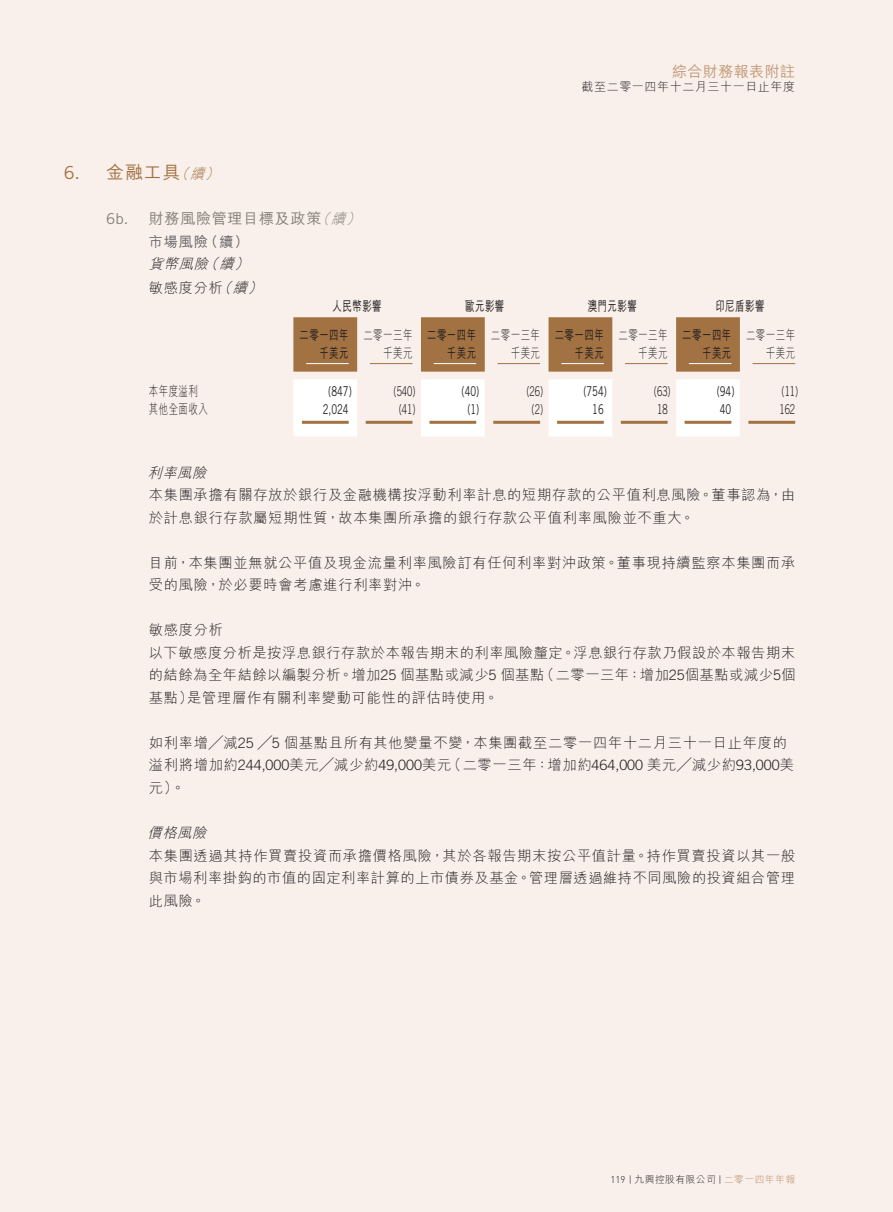
<style>
.page{position:relative;width:893px;height:1212px;background:#f9efeb}
.page>*{position:absolute;margin:0;border:0;box-sizing:border-box;transform-origin:0 0}
.Heading_1{font:500 18px "M Hei HK";color:#a37242}
.Heading_2{font:500 15px "M Hei HK";letter-spacing:.05em;color:#847f76}
.t1{font:500 15px "M Hei HK";letter-spacing:.03em;color:#c29a77}
.Body_Text{font:300 14.25px/22.5px "M Hei HK";letter-spacing:.05em;color:#231f20}
.Heading_4{font:italic 300 14.25px "M Hei HK";color:#231f20}
.Heading_5{font:300 14.25px "M Hei HK";letter-spacing:.05em;color:#231f20}
.Heading_3{font:500 14.25px "M Hei HK";color:#636366}
.Body_Text-2{font:500 13.5px "M Hei HK";letter-spacing:.05em;color:#231f20;scale:.7 1}
.Body_Text-3{font:300 13.5px "M Hei HK";letter-spacing:.05em;color:#231f20;scale:.7 1}
.Body_Text-4{font:13.5px "Trade Gothic LT Std";color:#231f20;scale:.7 1}
.Body_Text-5{font:300 13.5px "Trade Gothic LT Std";color:#231f20;scale:.7 1}
.t2{font:300 12px "M Hei HK";letter-spacing:.05em;color:#231f20}
.t3{font:300 9.75px "M Hei HK";letter-spacing:.05em;color:#231f20}
.s1{font-family:"Trade Gothic LT Std";font-weight:400}
.s2{font-weight:300;font-style:italic;font-size:14.25px}
.s3{font-style:italic}
.s4{font-family:"Trade Gothic LT Std"}
.s5{font-family:"DIN"}
.s6{color:#b88c65}
</style>
<div class="page">
<svg style="left:293px;top:317px;width:447px;height:55px"></svg>
<svg style="left:293px;top:379px;width:447px;height:57px"></svg>
<hr style="left:306px;top:363px;width:43px;height:1px;background:#fff">
<hr style="left:370px;top:363px;width:42px;height:1px;background:#a37242">
<hr style="left:434px;top:363px;width:42px;height:1px;background:#fff">
<hr style="left:497px;top:363px;width:43px;height:1px;background:#a37242">
<hr style="left:561px;top:363px;width:43px;height:1px;background:#fff">
<hr style="left:625px;top:363px;width:43px;height:1px;background:#a37242">
<hr style="left:689px;top:363px;width:42px;height:1px;background:#fff">
<hr style="left:753px;top:363px;width:42px;height:1px;background:#a37242">
<hr style="left:302px;top:421px;width:47px;height:3px;background:#a37242">
<hr style="left:366px;top:421px;width:46px;height:3px;background:#a37242">
<hr style="left:429px;top:421px;width:47px;height:3px;background:#a37242">
<hr style="left:493px;top:421px;width:47px;height:3px;background:#a37242">
<hr style="left:557px;top:421px;width:47px;height:3px;background:#a37242">
<hr style="left:621px;top:421px;width:47px;height:3px;background:#a37242">
<hr style="left:685px;top:421px;width:46px;height:3px;background:#a37242">
<hr style="left:748px;top:421px;width:47px;height:3px;background:#a37242">
<p class="t1" style="left:672px;top:60px;width:125px">綜合財務報表附註</p>
<p class="t2" style="left:582px;top:80px;width:215px">截至二零一四年十二月三十一日止年度</p>
<p class="Heading_1" style="left:64px;top:159px;width:161px"><span class="s1">6.</span> 金融工具<span class="s2">（續）</span></p>
<p class="Heading_2" style="left:106px;top:208px;width:259px"><span class="s1">6b.</span> 財務風險管理目標及政策<span class="s2">（續）</span></p>
<p class="Heading_3" style="left:149px;top:231px;width:101px">市場風險（續）</p>
<p class="Heading_4" style="left:149px;top:257px;width:105px">貨幣風險（續）</p>
<p class="Heading_5" style="left:149px;top:281px;width:119px">敏感度分析<span class="s3">（續）</span></p>
<p class="Body_Text-2" style="left:333px;top:296px;width:72px">人民幣影響</p>
<p class="Body_Text-2" style="left:465px;top:296px;width:58px">歐元影響</p>
<p class="Body_Text-2" style="left:588px;top:296px;width:72px">澳門元影響</p>
<p class="Body_Text-2" style="left:715px;top:296px;width:72px">印尼盾影響</p>
<p class="Body_Text-2" style="left:300px;top:325px;width:72px">二零一四年</p>
<p class="Body_Text-3" style="left:363px;top:328px;width:72px">二零一三年</p>
<p class="Body_Text-2" style="left:427px;top:325px;width:72px">二零一四年</p>
<p class="Body_Text-3" style="left:491px;top:328px;width:72px">二零一三年</p>
<p class="Body_Text-2" style="left:555px;top:325px;width:72px">二零一四年</p>
<p class="Body_Text-3" style="left:618px;top:328px;width:72px">二零一三年</p>
<p class="Body_Text-2" style="left:682px;top:325px;width:72px">二零一四年</p>
<p class="Body_Text-3" style="left:746px;top:328px;width:72px">二零一三年</p>
<p class="Body_Text-2" style="left:319px;top:343px;width:43px">千美元</p>
<p class="Body_Text-3" style="left:383px;top:346px;width:43px">千美元</p>
<p class="Body_Text-2" style="left:447px;top:343px;width:43px">千美元</p>
<p class="Body_Text-3" style="left:511px;top:346px;width:43px">千美元</p>
<p class="Body_Text-2" style="left:574px;top:343px;width:43px">千美元</p>
<p class="Body_Text-3" style="left:638px;top:346px;width:43px">千美元</p>
<p class="Body_Text-2" style="left:702px;top:343px;width:43px">千美元</p>
<p class="Body_Text-3" style="left:766px;top:346px;width:43px">千美元</p>
<p class="Body_Text-3" style="left:149px;top:384px;width:72px">本年度溢利</p>
<p class="Body_Text-4" style="left:328px;top:383px;width:35px">(847)</p>
<p class="Body_Text-5" style="left:394px;top:383px;width:33px">(540)</p>
<p class="Body_Text-4" style="left:462px;top:383px;width:27px">(40)</p>
<p class="Body_Text-5" style="left:526px;top:383px;width:26px">(26)</p>
<p class="Body_Text-4" style="left:583px;top:383px;width:35px">(754)</p>
<p class="Body_Text-5" style="left:654px;top:383px;width:26px">(63)</p>
<p class="Body_Text-4" style="left:717px;top:383px;width:27px">(94)</p>
<p class="Body_Text-5" style="left:781px;top:383px;width:26px">(11)</p>
<p class="Body_Text-3" style="left:149px;top:402px;width:86px">其他全面收入</p>
<p class="Body_Text-4" style="left:323px;top:401px;width:39px">2,024</p>
<p class="Body_Text-5" style="left:399px;top:401px;width:26px">(41)</p>
<p class="Body_Text-4" style="left:467px;top:401px;width:19px">(1)</p>
<p class="Body_Text-5" style="left:532px;top:401px;width:18px">(2)</p>
<p class="Body_Text-4" style="left:592px;top:401px;width:18px">16</p>
<p class="Body_Text-5" style="left:657px;top:401px;width:17px">18</p>
<p class="Body_Text-4" style="left:720px;top:401px;width:18px">40</p>
<p class="Body_Text-5" style="left:779px;top:401px;width:24px">162</p>
<p class="Heading_4" style="left:147px;top:465px;width:64px">利率風險</p>
<p class="Body_Text" style="left:149px;top:484px;width:648px">本集團承擔有關存放於銀行及金融機構按浮動利率計息的短期存款的公平值利息風險。董事認為，由於計息銀行存款屬短期性質，故本集團所承擔的銀行存款公平值利率風險並不重大。</p>
<p class="Body_Text" style="left:149px;top:551px;width:648px">目前，本集團並無就公平值及現金流量利率風險訂有任何利率對沖政策。董事現持續監察本集團而承受的風險，於必要時會考慮進行利率對沖。</p>
<p class="Heading_5" style="left:149px;top:623px;width:76px">敏感度分析</p>
<p class="Body_Text" style="left:149px;top:641px;width:648px;text-align:justify">以下敏感度分析是按浮息銀行存款於本報告期末的利率風險釐定。浮息銀行存款乃假設於本報告期末的結餘為全年結餘以編製分析。增加<span class="s4">25</span> 個基點或減少<span class="s4">5</span> 個基點（二零一三年：增加<span class="s4">25</span>個基點或減少<span class="s4">5</span>個基點）是管理層作有關利率變動可能性的評估時使用。</p>
<p class="Body_Text" style="left:149px;top:731px;width:647px">如利率增╱減<span class="s4">25</span> ╱<span class="s4">5</span> 個基點且所有其他變量不變，本集團截至二零一四年十二月三十一日止年度的溢利將增加約<span class="s4">244,000</span>美元╱減少約<span class="s4">49,000</span>美元（二零一三年：增加約<span class="s4">464,000</span> 美元╱減少約<span class="s4">93,000</span>美元）。</p>
<p class="Heading_4" style="left:147px;top:825px;width:64px">價格風險</p>
<p class="Body_Text" style="left:149px;top:844px;width:648px;text-align:justify">本集團透過其持作買賣投資而承擔價格風險，其於各報告期末按公平值計量。持作買賣投資以其一般與市場利率掛鈎的市值的固定利率計算的上市債券及基金。管理層透過維持不同風險的投資組合管理此風險。</p>
<p class="t3" style="left:611px;top:1175px;width:186px"><span class="s5">119 |</span> 九興控股有限公司 <span class="s5">|</span> <span class="s6">二零一四年年報</span></p>
</div>
